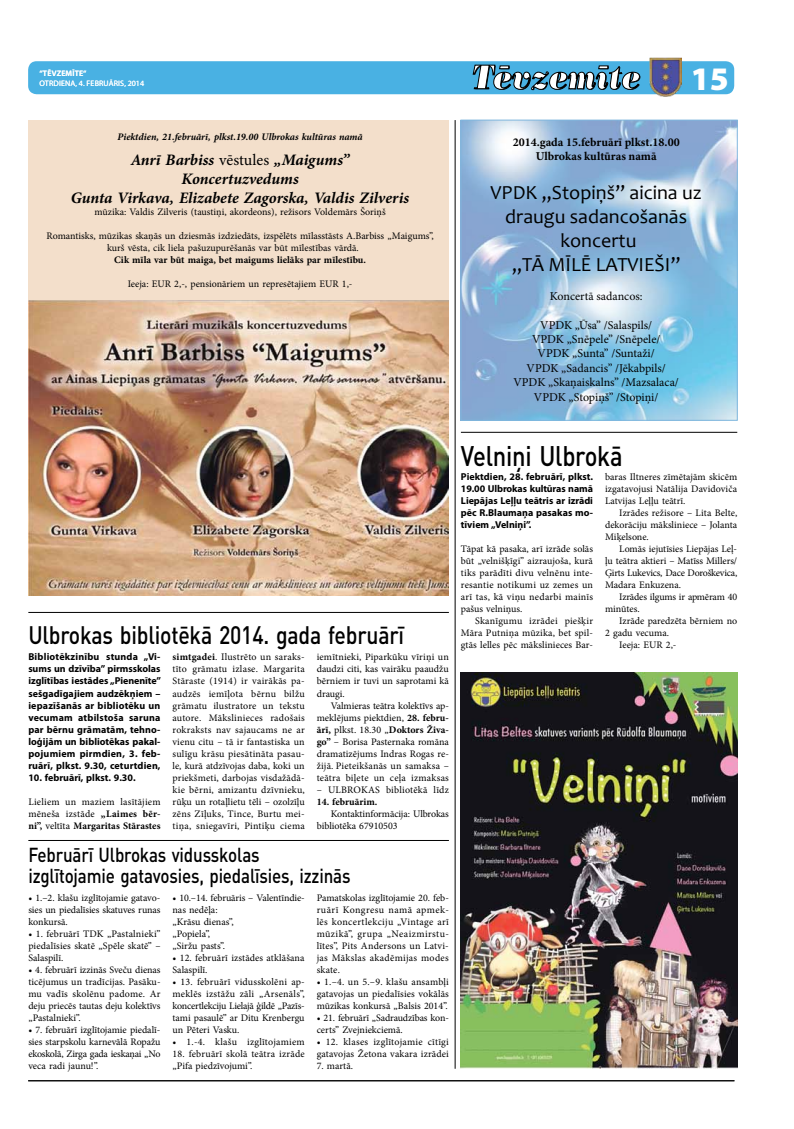
<style>
.page{position:relative;width:794px;height:1129px;background:#fff}
.page>*{position:absolute;margin:0;border:0;box-sizing:border-box;transform-origin:0 0}
.t1{font:900 33px "Myriad Pro";color:#fff}
.t2{font:500 28px "DIN Pro";letter-spacing:-.01em;color:#000;scale:.85 1}
.t3{font:500 25px "DIN Pro";letter-spacing:-.01em;color:#000;scale:.85 1}
.t4{font:500 20px/21px "DIN Pro";letter-spacing:-.01em;color:#000;scale:.85 1}
.t5{font:20px/24px "Candara";color:#000;text-align:center}
.t6{font:italic 700 16px/19.2px "Minion Pro";letter-spacing:-.005em;color:#000;text-align:center}
.t7{font:12px/14.4px "Minion Pro";letter-spacing:-.005em;color:#000;text-align:center}
.t8{font:700 12px/14.4px "Minion Pro";color:#000;text-align:center}
.t9{font:10px/12px "Minion Pro";color:#000;text-align:justify}
.t10{font:700 10px/12px "Myriad Pro";letter-spacing:.005em;color:#000;text-align:justify}
.t11{font:700 10px "Minion Pro";color:#000}
.t12{font:italic 700 10px "Minion Pro";letter-spacing:-.005em;color:#000}
.t13{font:10px "Minion Pro";letter-spacing:.025em;color:#000}
.t14{font:10px "Minion Pro";letter-spacing:.02em;color:#000}
.t15{font:8px "Myriad Pro";letter-spacing:.02em;color:#fff}
.t16{font:600 8px "Myriad Pro";letter-spacing:.02em;color:#fff}
.s1{font-weight:400;font-style:normal}
.s2{font-weight:700}
</style>
<div class="page">
<div style="left:28px;top:120px;width:421px;height:185px;background:#f3dfcb"></div>
<img style="left:462px;top:122px;width:274px;height:297px">
<div style="left:28px;top:61px;width:706px;height:33px;background:#49b1e3;border-radius:9px"></div>
<svg style="left:473px;top:65px;width:167px;height:26px"></svg>
<img style="left:649px;top:58px;width:33px;height:38px">
<hr style="left:28px;top:1080px;width:706px;height:1px;background:#000">
<img style="left:461px;top:672px;width:276px;height:396px">
<img style="left:28px;top:300px;width:421px;height:295px">
<hr style="left:455px;top:120px;width:1px;height:948px;background:#000">
<hr style="left:461px;top:432px;width:276px;height:1px;background:#000">
<hr style="left:28px;top:840px;width:421px;height:1px;background:#000">
<hr style="left:28px;top:612px;width:421px;height:1px;background:#000">
<p class="t16" style="left:39px;top:68px;width:49px">“tĒVZEMĪTE“</p>
<p class="t15" style="left:39px;top:78px;width:106px">OTRDIENA, 4. FEBRUĀRIS, 2014</p>
<h1 class="t1" style="left:691px;top:60px;width:39px">15</h1>
<p class="t12" style="left:117px;top:129px;width:247px">Piektdien, 21.februārī, plkst.19.00 Ulbrokas kultūras namā</p>
<h3 class="t6" style="left:71px;top:150px;width:340px">Anrī Barbiss <span class="s1">vēstules</span> „Maigums”<br>Koncertuzvedums<br>Gunta Virkava, Elizabete Zagorska, Valdis Zilveris</h3>
<p class="t9" style="left:94px;top:206px;width:293px">mūzika: Valdis Zilveris (taustiņi, akordeons), režisors Voldemārs Šoriņš</p>
<p class="t9" style="left:107px;top:230px;width:328px;text-indent:-61px">Romantisks, mūzikas skaņās un dziesmās izdziedāts, izspēlēts mīlasstāsts A.Barbiss „Maigums”, kurš vēsta, cik liela pašuzupurēšanās var būt mīlestības vārdā.</p>
<p class="t11" style="left:114px;top:253px;width:253px">Cik mīla var būt maiga, bet maigums lielāks par mīlestību.</p>
<p class="t9" style="left:128px;top:278px;width:226px">Ieeja: EUR 2,-, pensionāriem un represētajiem EUR 1,-</p>
<p class="t8" style="left:513px;top:135px;width:168px">2014.gada 15.februārī plkst.18.00<br>Ulbrokas kultūras namā</p>
<h3 class="t5" style="left:490px;top:180px;width:213px">VPDK „Stopiņš” aicina uz draugu sadancošanās koncertu<br>„TĀ MĪLĒ LATVIEŠI”</h3>
<p class="t7" style="left:550px;top:289px;width:94px">Koncertā sadancos:</p>
<p class="t7" style="left:513px;top:317px;width:167px">VPDK „Ūsa” /Salaspils/<br>VPDK „Snēpele” /Snēpele/<br>VPDK „Sunta” /Suntaži/<br>VPDK „Sadancis” /Jēkabpils/<br>VPDK „Skaņaiskalns” /Mazsalaca/<br>VPDK „Stopiņš” /Stopiņi/</p>
<h3 class="t3" style="left:28px;top:617px;width:443px">Ulbrokas bibliotēkā 2014. gada februārī</h3>
<p class="t10" style="left:28px;top:650px;width:134px">Bibliotēkzinību stunda „Vi&shy;sums un dzīvība” pirmsskolas izglītības iestādes „Pienenīte” sešgadīgajiem audzēkņiem – iepazīšanās ar bibliotēku un vecumam atbilstoša saruna par bērnu grāmatām, tehno&shy;loģijām un bibliotēkas pakal&shy;pojumiem pirmdien, 3. feb&shy;ruārī, plkst. 9.30, ceturtdien,</p>
<p class="t10" style="left:28px;top:770px;width:109px">10. februārī, plkst. 9.30.</p>
<p class="t9" style="left:28px;top:795px;width:134px">Lieliem un maziem lasītājiem mēneša izstāde <span class="s2">„Laimes bēr&shy;ni”,</span> veltīta <span class="s2">Margaritas Stārastes</span></p>
<p class="t9" style="left:172px;top:651px;width:134px"><span class="s2">simtgadei</span>. Ilustrēto un saraks&shy;tīto grāmatu izlase. Margarita Stāraste (1914) ir vairākās pa&shy;audzēs iemīļota bērnu bilžu grāmatu ilustratore un tekstu autore. Mākslinieces radošais rokraksts nav sajaucams ne ar vienu citu – tā ir fantastiska un sulīgu krāsu piesātināta pasau&shy;le, kurā atdzīvojas daba, koki un priekšmeti, darbojas visdažādā&shy;kie bērni, amizantu dzīvnieku, rūķu un rotaļlietu tēli – ozolzīļu zēns Zīļuks, Tince, Burtu mei&shy;tiņa, sniegavīri, Pintiķu ciema</p>
<p class="t9" style="left:317px;top:651px;width:134px">iemītnieki, Piparkūku vīriņi un daudzi citi, kas vairāku paaudžu bērniem ir tuvi un saprotami kā draugi.</p>
<p class="t9" style="left:317px;top:699px;width:134px;text-indent:14px">Valmieras teātra kolektīvs ap&shy;meklējums piektdien, <span class="s2">28. febru&shy;ārī,</span> plkst. 18.30 „<span class="s2">Doktors Živa&shy;go”</span> – Borisa Pasternaka romāna dramatizējums Indras Rogas re&shy;žijā. Pieteikšanās un samaksa – teātra biļete un ceļa izmaksas</p>
<p class="t14" style="left:317px;top:782px;width:134px">– ULBROKAS bibliotēkā līdz</p>
<p class="t11" style="left:317px;top:794px;width:62px">14. februārim.</p>
<p class="t9" style="left:317px;top:807px;width:134px;text-indent:14px">Kontaktinformācija: Ulbrokas bibliotēka 67910503</p>
<h3 class="t4" style="left:28px;top:843px;width:380px">Februārī Ulbrokas vidusskolas izglītojamie gatavosies, piedalīsies, izzinās</h3>
<p class="t9" style="left:28px;top:891px;width:134px">• 1.–2. klašu izglītojamie gatavo&shy;sies un piedalīsies skatuves runas konkursā.</p>
<p class="t9" style="left:28px;top:927px;width:134px">• 1. februārī TDK „Pastalnieki” piedalīsies skatē „Spēle skatē” – Salaspilī.</p>
<p class="t9" style="left:28px;top:963px;width:134px">• 4. februārī izzinās Sveču dienas ticējumus un tradīcijas. Pasāku&shy;mu vadīs skolēnu padome. Ar deju priecēs tautas deju kolektīvs „Pastalnieki”.</p>
<p class="t9" style="left:28px;top:1023px;width:134px">• 7. februārī izglītojamie piedalī&shy;sies starpskolu karnevālā Ropažu ekoskolā, Zirga gada ieskaņai „No veca radi jaunu!”.</p>
<p class="t9" style="left:172px;top:891px;width:134px;text-align:left">• 10.–14. februāris – Valentīndie&shy;nas nedēļa:<br>„Krāsu dienas”,<br>„Popiela”,<br>„Siržu pasts”.</p>
<p class="t9" style="left:172px;top:951px;width:133px">• 12. februārī izstādes atklāšana<br>Salaspilī.</p>
<p class="t9" style="left:172px;top:975px;width:134px">• 13. februārī vidusskolēni ap&shy;meklēs izstāžu zāli „Arsenāls”, koncertlekciju Lielajā ģildē „Pazīs&shy;tami pasaulē” ar Ditu Krenbergu un Pēteri Vasku.</p>
<p class="t13" style="left:172px;top:1034px;width:134px">• 1.-4. klašu izglītojamiem</p>
<p class="t9" style="left:172px;top:1047px;width:134px">18. februārī skolā teātra izrāde „Pifa piedzīvojumi”.</p>
<p class="t9" style="left:317px;top:891px;width:134px">Pamatskolas izglītojamie 20. feb&shy;ruārī Kongresu namā apmek&shy;lēs koncertlekciju „Vintage arī mūzikā”, grupa „Neaizmirstu&shy;lītes”, Pits Andersons un Latvi&shy;jas Mākslas akadēmijas modes skate.</p>
<p class="t9" style="left:317px;top:975px;width:134px">• 1.–4. un 5.–9. klašu ansambļi gatavojas un piedalīsies vokālās mūzikas konkursā „Balsis 2014”.</p>
<p class="t9" style="left:317px;top:1011px;width:134px">• 21. februārī „Sadraudzības kon&shy;certs” Zvejniekciemā.</p>
<p class="t9" style="left:317px;top:1035px;width:134px">• 12. klases izglītojamie cītīgi gatavojas Žetona vakara izrādei</p>
<p class="t9" style="left:317px;top:1059px;width:38px">7. martā.</p>
<h2 class="t2" style="left:461px;top:436px;width:192px">Velniņi Ulbrokā</h2>
<p class="t10" style="left:461px;top:470px;width:134px">Piektdien, 28. februārī, plkst.<br>19.00 Ulbrokas kultūras namā Liepājas Leļļu teātris ar izrādi pēc R.Blaumaņa pasakas mo&shy;tīviem „Velniņi”.</p>
<p class="t9" style="left:461px;top:543px;width:134px">Tāpat kā pasaka, arī izrāde solās būt „velnišķīgi” aizraujoša, kurā tiks parādīti divu velnēnu inte&shy;resantie notikumi uz zemes un arī tas, kā viņu nedarbi mainīs pašus velniņus.</p>
<p class="t9" style="left:461px;top:615px;width:134px;text-indent:14px">Skanīgumu izrādei piešķir Māra Putniņa mūzika, bet spil&shy;gtās lelles pēc mākslinieces Bar-</p>
<p class="t9" style="left:605px;top:471px;width:134px">baras Iltneres zīmētajām skicēm izgatavojusi Natālija Davidoviča Latvijas Leļļu teātrī.</p>
<p class="t9" style="left:605px;top:507px;width:134px;text-indent:14px">Izrādes režisore – Lita Belte, dekorāciju māksliniece – Jolanta Miķelsone.</p>
<p class="t9" style="left:605px;top:543px;width:134px;text-indent:14px">Lomās iejutīsies Liepājas Leļ&shy;ļu teātra aktieri – Matīss Millers/ Ģirts Lukevics, Dace Doroškevica, Madara Enkuzena.</p>
<p class="t9" style="left:605px;top:591px;width:134px;text-indent:14px">Izrādes ilgums ir apmēram 40 minūtes.</p>
<p class="t9" style="left:619px;top:615px;width:119px">Izrāde paredzēta bērniem no</p>
<p class="t9" style="left:605px;top:627px;width:65px">2 gadu vecuma.</p>
<p class="t9" style="left:619px;top:639px;width:59px">Ieeja: EUR 2,-</p>
</div>
